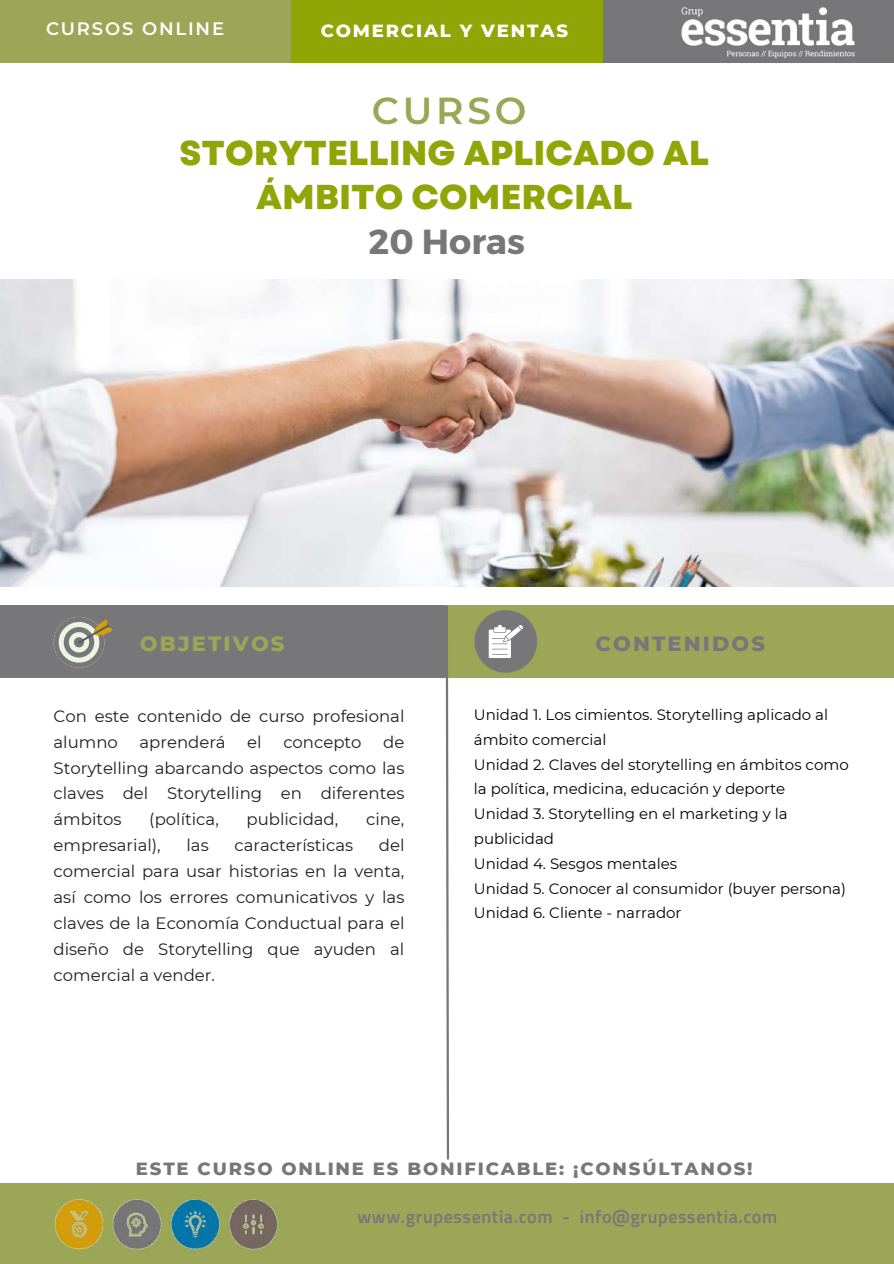
<style>
.page{position:relative;width:894px;height:1264px;background:#fff}
.page>*{position:absolute;margin:0;border:0;box-sizing:border-box;transform-origin:0 0}
.t1{font:600 37.5px "Montserrat";letter-spacing:.1em;color:#9ba657}
.t2{font:700 34.8px "Montserrat";color:#77777a}
.t3{font:800 34.5px/43.8px "Garet";color:#90a607;text-align:center}
.t4{font:800 21px "Montserrat";letter-spacing:.1em;color:#77777a}
.t5{font:800 21px "Montserrat";letter-spacing:.1em;color:#9ba657}
.t6{font:600 18px "Titillium Web";letter-spacing:.035em;color:#77777a}
.t7{font:800 18px "Montserrat";letter-spacing:.1em;color:#77777a}
.t8{font:800 18px "Montserrat";letter-spacing:.1em;color:#fff}
.t9{font:600 18px "Montserrat";letter-spacing:.1em;color:#fff}
.t10{font:16.5px/25.8px "Montserrat";color:#231d1f;text-align:justify}
.t11{font:15px/24.8px "Montserrat";color:#000}
</style>
<div class="page">
<div style="left:0;top:0;width:291px;height:63px;background:#9ba657"></div>
<div style="left:446px;top:605px;width:447px;height:72px;background:#9ba657"></div>
<div style="left:291px;top:0;width:311px;height:63px;background:#90a607"></div>
<div style="left:602px;top:0;width:291px;height:63px;background:#77777a"></div>
<div style="left:0;top:605px;width:446px;height:72px;background:#77777a"></div>
<svg style="left:444px;top:605px;width:6px;height:555px"></svg>
<img style="left:681px;top:7px;width:173px;height:51px">
<svg style="left:54px;top:617px;width:59px;height:50px"></svg>
<div style="left:0;top:1183px;width:893px;height:80px;background:#9ba657"></div>
<img style="left:55px;top:1199px;width:223px;height:51px">
<svg style="left:474px;top:610px;width:63px;height:62px"></svg>
<img style="left:0;top:279px;width:893px;height:307px">
<p class="t9" style="left:46px;top:17px;width:179px">CURSOS ONLINE</p>
<p class="t8" style="left:320px;top:20px;width:249px">COMERCIAL Y VENTAS</p>
<h1 class="t1" style="left:371px;top:87px;width:156px">CURSO</h1>
<h3 class="t3" style="left:179px;top:132px;width:531px">STORYTELLING APLICADO AL<br>ÁMBITO COMERCIAL</h3>
<h2 class="t2" style="left:368px;top:219px;width:158px">20 Horas</h2>
<p class="t5" style="left:140px;top:630px;width:146px">OBJETIVOS</p>
<p class="t4" style="left:595px;top:630px;width:171px">CONTENIDOS</p>
<p class="t10" style="left:54px;top:703px;width:352px">Con este contenido de curso profesional alumno</p>
<p class="t10" style="left:54px;top:728px;width:352px;text-indent:329px">de Storytelling abarcando aspectos como las claves del Storytelling en diferentes ámbitos</p>
<p class="t10" style="left:139px;top:728px;width:88px">aprenderá</p>
<p class="t10" style="left:247px;top:728px;width:16px">el</p>
<p class="t10" style="left:283px;top:728px;width:80px">concepto</p>
<p class="t10" style="left:149px;top:806px;width:71px">(política,</p>
<p class="t10" style="left:246px;top:806px;width:93px">publicidad,</p>
<p class="t10" style="left:366px;top:806px;width:40px">cine,</p>
<p class="t10" style="left:54px;top:832px;width:109px">empresarial),</p>
<p class="t10" style="left:186px;top:832px;width:24px">las</p>
<p class="t10" style="left:234px;top:832px;width:120px">características</p>
<p class="t10" style="left:54px;top:832px;width:352px;text-indent:325px">del comercial para usar historias en la venta, así como los errores comunicativos y las claves de la Economía Conductual para el diseño de Storytelling que ayuden al comercial a vender.</p>
<p class="t11" style="left:473px;top:702px;width:376px">Unidad 1. Los cimientos. Storytelling aplicado al ámbito comercial<br>Unidad 2. Claves del storytelling en ámbitos como la política, medicina, educación y deporte<br>Unidad 3. Storytelling en el marketing y la publicidad<br>Unidad 4. Sesgos mentales<br>Unidad 5. Conocer al consumidor (buyer persona)<br>Unidad 6. Cliente - narrador</p>
<p class="t7" style="left:136px;top:1157px;width:618px">ESTE CURSO ONLINE ES BONIFICABLE: ¡CONSÚLTANOS!</p>
<p class="t6" style="left:357px;top:1202px;width:421px">www.grupessentia.com - info@grupessentia.com</p>
</div>
